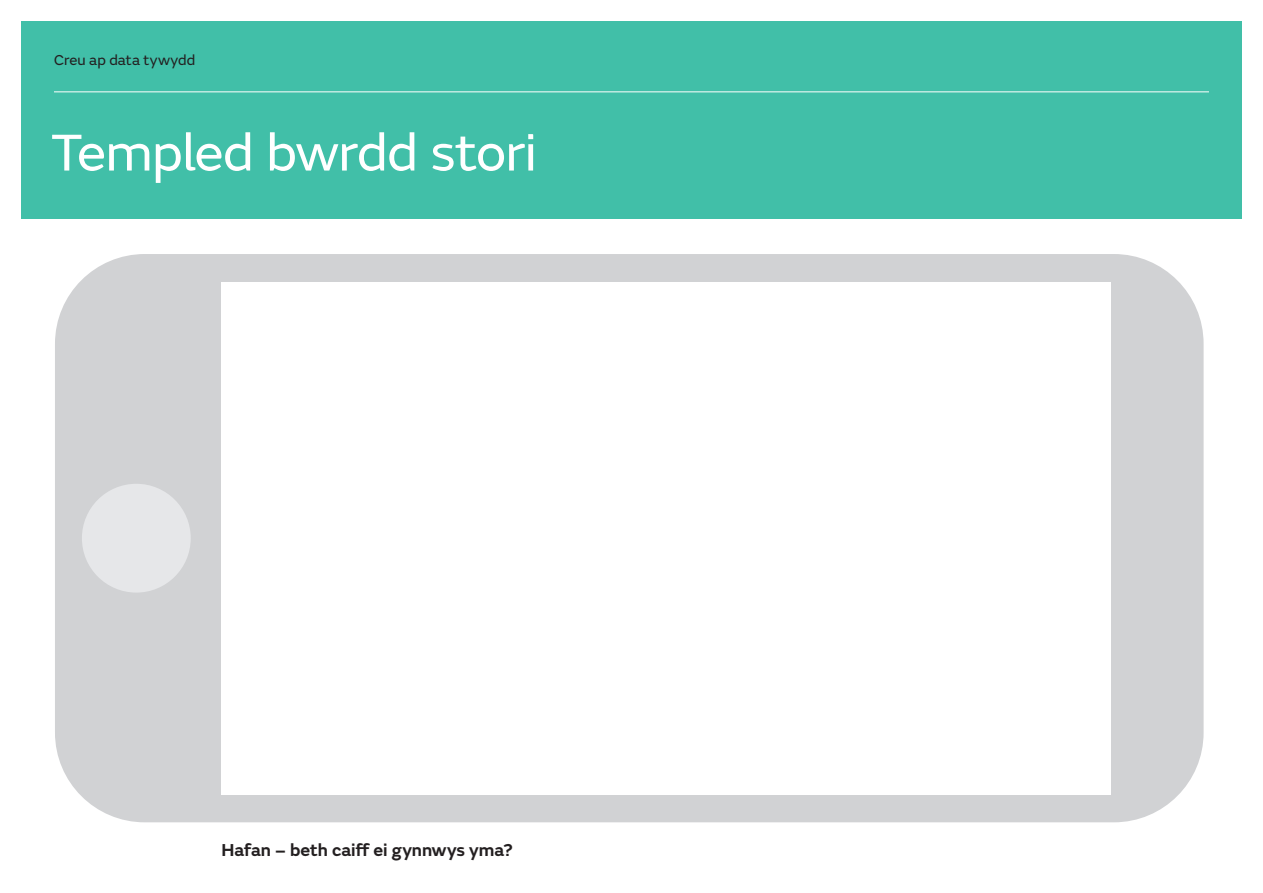
<style>
.page{position:relative;width:1263px;height:893px;background:#fff}
.page>*{position:absolute;margin:0;border:0;box-sizing:border-box;transform-origin:0 0}
.MO_Lesson_plan_title{font:54px "FS Emeric";letter-spacing:-.01em;color:#fff}
.MO_Lesson_plan_small{font:600 18px "FS Emeric";color:#231f20}
.MO_Lesson_plan_cover{font:15px "FS Emeric";letter-spacing:.005em;color:#231f20}
</style>
<div class="page">
<div style="left:21px;top:21px;width:1221px;height:198px;background:#41bfa8"></div>
<hr style="left:54px;top:91px;width:1155px;height:1px;background:#fff">
<div style="left:55px;top:254px;width:1148px;height:568px;background:#d1d2d4;border-radius:90px"></div>
<div style="left:221px;top:282px;width:890px;height:512px;background:#fff"></div>
<div style="left:82px;top:484px;width:109px;height:109px;background:#e6e7e9;border-radius:50%"></div>
<p class="MO_Lesson_plan_cover" style="left:54px;top:49px;width:143px">Creu ap data tywydd</p>
<p class="MO_Lesson_plan_title" style="left:51px;top:114px;width:487px">Templed bwrdd stori</p>
<p class="MO_Lesson_plan_small" style="left:221px;top:836px;width:293px">Hafan – beth caiff ei gynnwys yma?</p>
</div>
